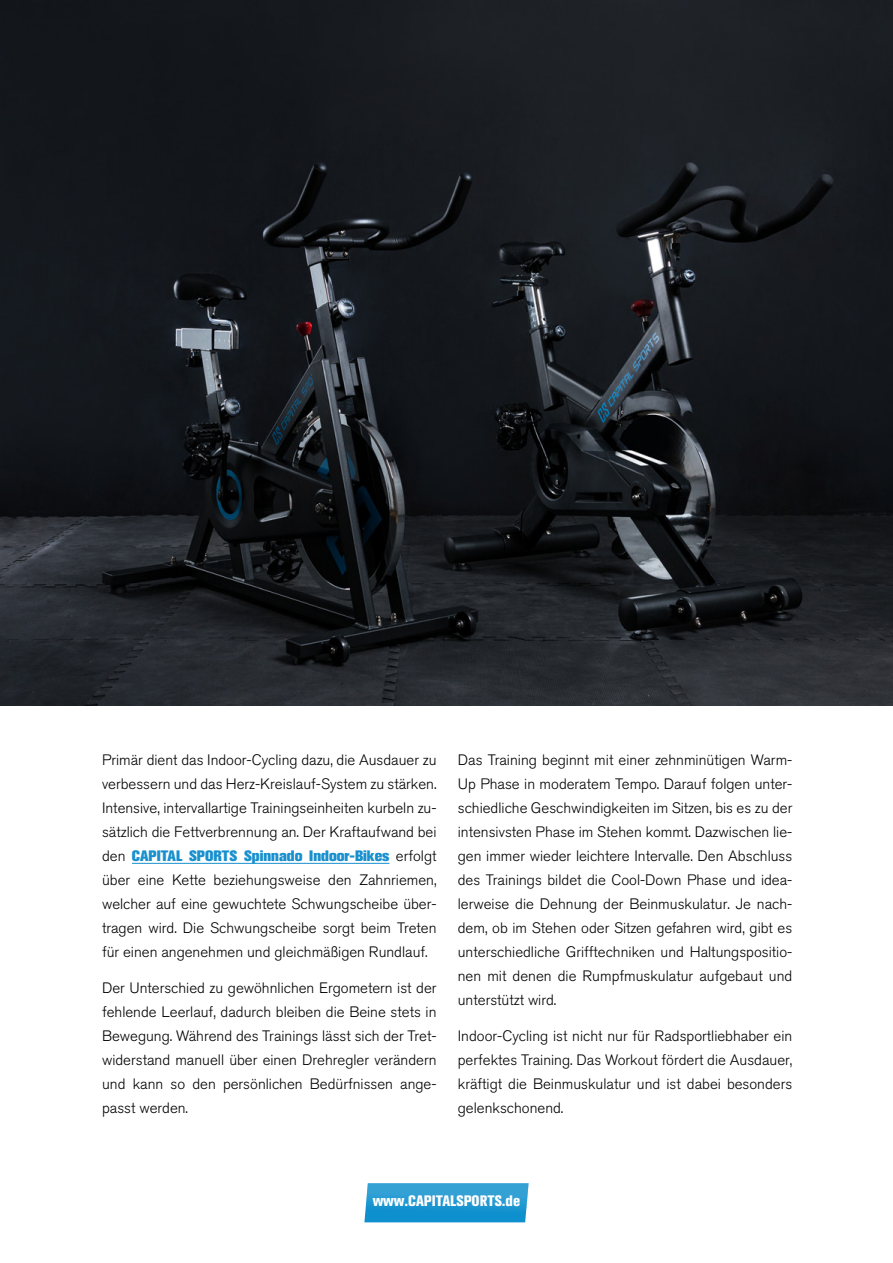
<style>
.page{position:relative;width:893px;height:1263px;background:#fff}
.page>*{position:absolute;margin:0;border:0;box-sizing:border-box;transform-origin:0 0}
.t1{font:300 15px/24px "Akzidenz Grotesk BQ";color:#000;text-align:justify}
.t2{font:15px "Akzidenz Grotesk BQ X Bold Alt";color:#1890ce}
.t3{font:800 condensed 15px "Akzidenz Grotesk BQ";color:#fff}
.s1{font-family:"Akzidenz Grotesk BQ";font-weight:300;color:#000}
</style>
<div class="page">
<hr style="left:132px;top:863px;width:257px;height:1px;background:#1890ce">
<img style="left:0;top:0;width:893px;height:705px">
<svg style="left:364px;top:1183px;width:165px;height:39px;background:#279bd2"></svg>
<p class="t1" style="left:102px;top:748px;width:336px">Primär dient das Indoor-Cycling dazu, die Ausdauer zu verbessern und das Herz-Kreislauf-System zu stärken.<br>Intensive, intervallartige Trainingseinheiten kurbeln zu&shy;sätzlich die Fettverbrennung an. Der Kraftaufwand bei</p>
<p class="t2" style="left:102px;top:847px;width:336px"><span class="s1">den</span> CAPITAL SPORTS Spinnado Indoor-Bikes <span class="s1">erfolgt</span></p>
<p class="t1" style="left:102px;top:868px;width:336px">über eine Kette beziehungsweise den Zahnriemen, welcher auf eine gewuchtete Schwungscheibe über&shy;tragen wird. Die Schwungscheibe sorgt beim Treten für einen angenehmen und gleichmäßigen Rundlauf.</p>
<p class="t1" style="left:102px;top:976px;width:336px">Der Unterschied zu gewöhnlichen Ergometern ist der fehlende Leerlauf, dadurch bleiben die Beine stets in Bewegung. Während des Trainings lässt sich der Tret&shy;widerstand manuell über einen Drehregler verändern und kann so den persönlichen Bedürfnissen ange&shy;passt werden.</p>
<p class="t1" style="left:458px;top:748px;width:336px">Das Training beginnt mit einer zehnminütigen Warm-Up Phase in moderatem Tempo. Darauf folgen unter&shy;schiedliche Geschwindigkeiten im Sitzen, bis es zu der intensivsten Phase im Stehen kommt. Dazwischen lie&shy;gen immer wieder leichtere Intervalle. Den Abschluss des Trainings bildet die Cool-Down Phase und idea&shy;lerweise die Dehnung der Beinmuskulatur. Je nach&shy;dem, ob im Stehen oder Sitzen gefahren wird, gibt es unterschiedliche Grifftechniken und Haltungspositio&shy;nen mit denen die Rumpfmuskulatur aufgebaut und unterstützt wird.</p>
<p class="t1" style="left:458px;top:1024px;width:336px">Indoor-Cycling ist nicht nur für Radsportliebhaber ein perfektes Training. Das Workout fördert die Ausdauer, kräftigt die Beinmuskulatur und ist dabei besonders gelenkschonend.</p>
<p class="t3" style="left:373px;top:1192px;width:149px">www.CAPITALSPORTS.de</p>
</div>
